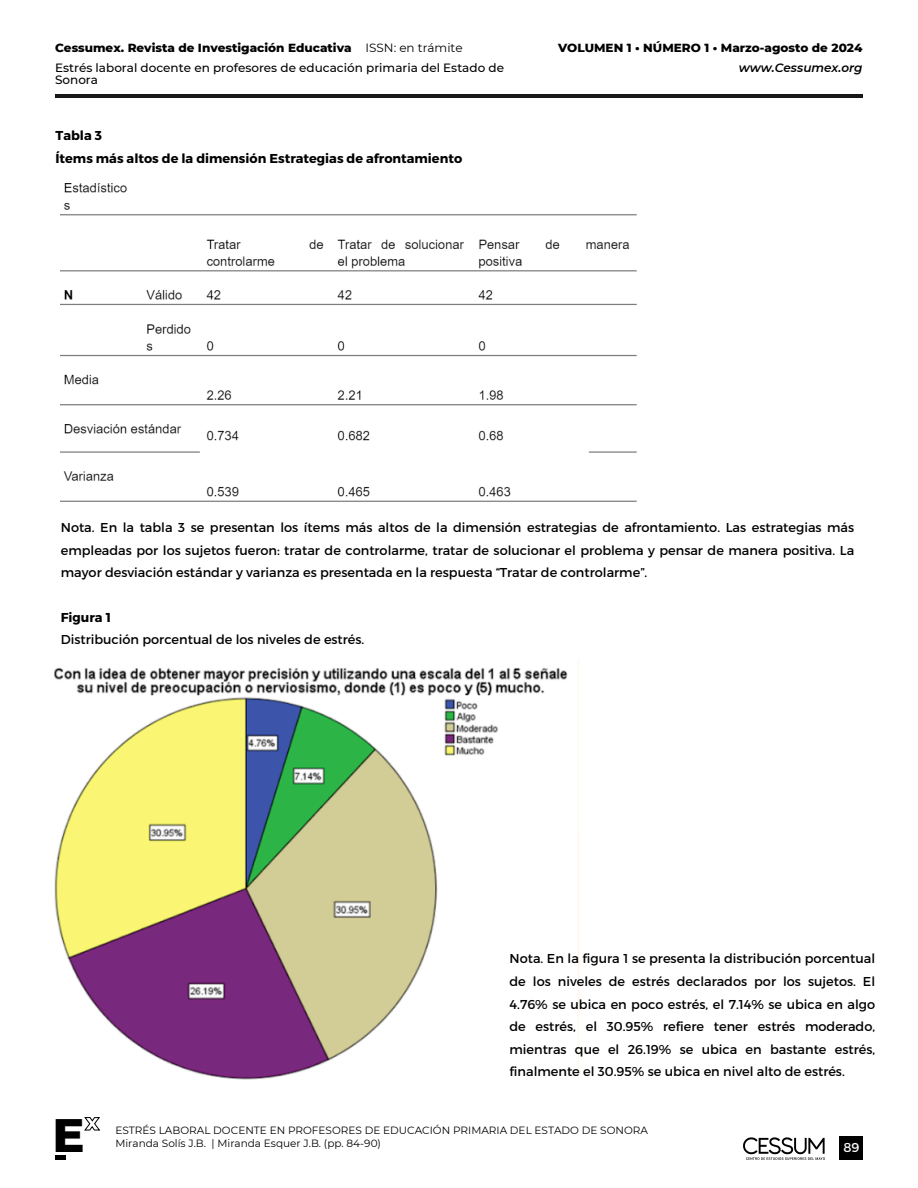
<style>
.page{position:relative;width:918px;height:1188px;background:#fff}
.page>*{position:absolute;margin:0;border:0;box-sizing:border-box;transform-origin:0 0}
.t1{font:800 47.85px "Montserrat";color:#000}
.t2{font:12.9px/22.5px "Montserrat";color:#000;text-align:justify}
.t3{font:700 12.9px/22.5px "Montserrat";color:#000}
.t4{font:12.9px "Montserrat";color:#fff}
.t5{font:800 12px "Montserrat";color:#000}
.t6{font:500 12px "Montserrat";color:#000}
.t7{font:italic 600 12px "Montserrat";color:#000}
.t8{font:12px "Montserrat";color:#000}
.t9{font:10.5px "Montserrat";color:#000}
.s1{font-weight:700}
</style>
<div class="page">
<hr style="left:55px;top:94px;width:807px;height:4px;background:#181818">
<hr style="left:56px;top:1156px;width:10px;height:4px;background:#000">
<div style="left:839px;top:1137px;width:23px;height:23px;background:#000"></div>
<img style="left:743px;top:1137px;width:82px;height:23px">
<img style="left:61px;top:184px;width:576px;height:318px">
<img style="left:54px;top:660px;width:525px;height:420px">
<svg style="left:84px;top:1117px;width:17px;height:14px"></svg>
<h1 class="t5" style="left:55px;top:40px;width:298px">Cessumex. Revista de Investigación Educativa</h1>
<h2 class="t8" style="left:366px;top:40px;width:99px">ISSN: en trámite</h2>
<p class="t5" style="left:558px;top:40px;width:306px">VOLUMEN 1 • NÚMERO 1 • Marzo-agosto de 2024</p>
<h2 class="t6" style="left:55px;top:60px;width:450px">Estrés laboral docente en profesores de educación primaria del Estado de</h2>
<p class="t7" style="left:739px;top:60px;width:125px">www.Cessumex.org</p>
<h2 class="t6" style="left:55px;top:72px;width:44px">Sonora</h2>
<h2 class="t3" style="left:56px;top:124px;width:408px">Tabla 3<br>Ítems más altos de la dimensión Estrategias de afrontamiento</h2>
<p class="t2" style="left:61px;top:516px;width:795px">Nota. En la tabla 3 se presentan los ítems más altos de la dimensión estrategias de afrontamiento. Las estrategias más empleadas por los sujetos fueron: tratar de controlarme, tratar de solucionar el problema y pensar de manera positiva. La mayor desviación estándar y varianza es presentada en la respuesta “Tratar de controlarme”.</p>
<p class="t2" style="left:61px;top:605px;width:305px"><span class="s1">Figura 1<br></span>Distribución porcentual de los niveles de estrés.</p>
<h1 class="t1" style="left:52px;top:1106px;width:34px">E</h1>
<p class="t2" style="left:510px;top:947px;width:367px">Nota. En la figura 1 se presenta la distribución porcentual de los niveles de estrés declarados por los sujetos. El 4.76% se ubica en poco estrés, el 7.14% se ubica en algo de estrés, el 30.95% refiere tener estrés moderado, mientras que el 26.19% se ubica en bastante estrés, finalmente el 30.95% se ubica en nivel alto de estrés.</p>
<p class="t9" style="left:115px;top:1124px;width:534px">ESTRÉS LABORAL DOCENTE EN PROFESORES DE EDUCACIÓN PRIMARIA DEL ESTADO DE SONORA</p>
<p class="t9" style="left:115px;top:1137px;width:267px">Miranda Solís J.B. | Miranda Esquer J.B. (pp. 84-90)</p>
<p class="t4" style="left:843px;top:1139px;width:17px">89</p>
</div>
